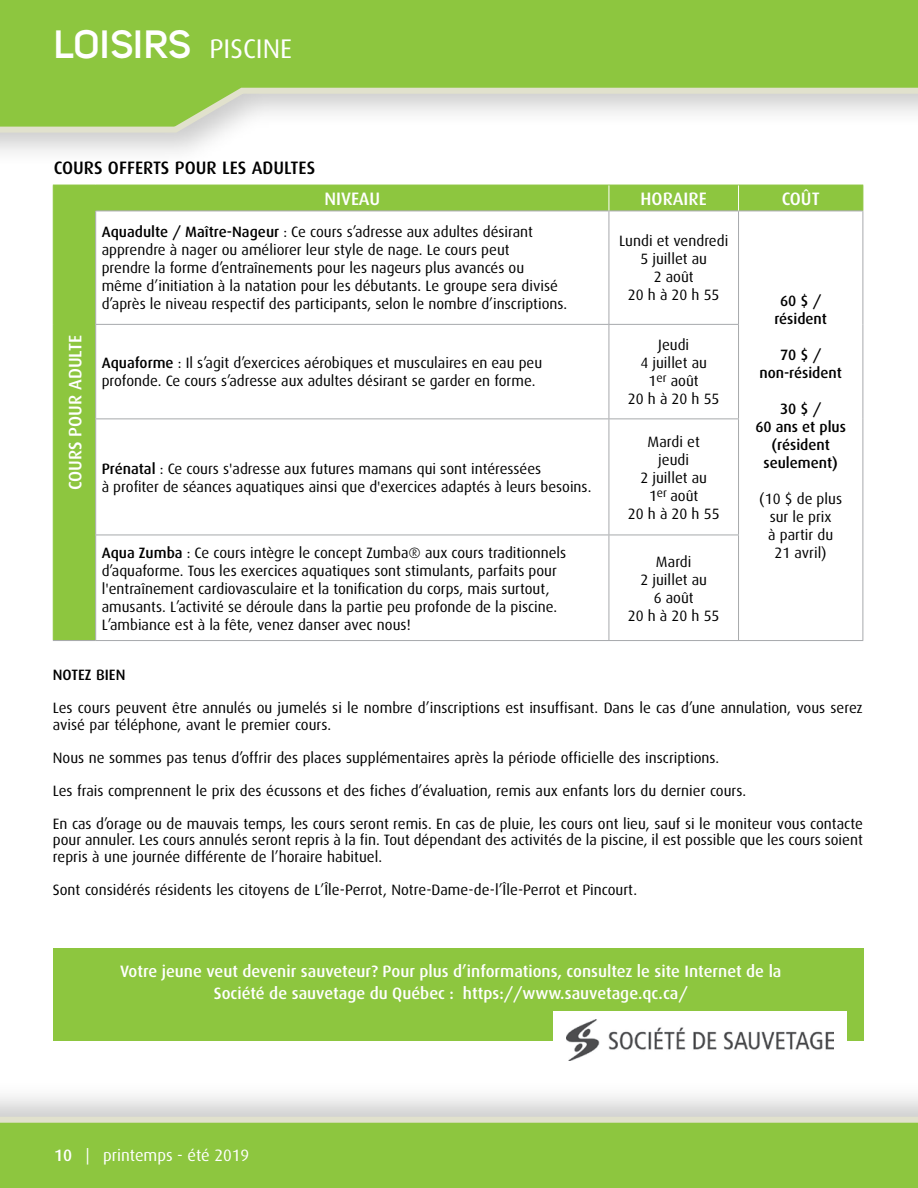
<style>
.page{position:relative;width:918px;height:1188px;background:#fff}
.page>*{position:absolute;margin:0;border:0;box-sizing:border-box;transform-origin:0 0}
.t1{font:700 39px "Uni Sans Semi";color:#fff}
.t2{font:500 18px "Dax";color:#fff}
.t3{font:500 18px "Dax";color:#000}
.t4{font:500 16.5px/21.8px "Dax";color:#fff;text-align:center}
.t5{font:16.5px "Dax";color:#fff}
.t6{font:15px/18px "Dax";color:#000}
.t7{font:500 15px/18px "Dax";color:#000;text-align:center}
.s1{font-family:"Dax";font-weight:400;font-size:27px}
.s2{font-weight:500}
</style>
<div class="page">
<div style="left:54px;top:186px;width:809px;height:454px;background:#8dc63f"></div>
<svg style="left:96px;top:212px;width:767px;height:428px"></svg>
<hr style="left:95px;top:211px;width:514px;height:1px;background:#a7a9ac">
<hr style="left:95px;top:211px;width:1px;height:113px;background:#a7a9ac">
<hr style="left:609px;top:211px;width:130px;height:1px;background:#a7a9ac">
<hr style="left:609px;top:211px;width:1px;height:113px;background:#a7a9ac">
<hr style="left:739px;top:211px;width:124px;height:1px;background:#a7a9ac">
<hr style="left:738px;top:211px;width:1px;height:113px;background:#a7a9ac">
<hr style="left:863px;top:211px;width:1px;height:113px;background:#a7a9ac">
<hr style="left:95px;top:324px;width:514px;height:1px;background:#a7a9ac">
<hr style="left:95px;top:325px;width:1px;height:94px;background:#a7a9ac">
<hr style="left:609px;top:324px;width:130px;height:1px;background:#a7a9ac">
<hr style="left:609px;top:325px;width:1px;height:94px;background:#a7a9ac">
<hr style="left:738px;top:325px;width:1px;height:94px;background:#a7a9ac">
<hr style="left:863px;top:324px;width:1px;height:95px;background:#a7a9ac">
<hr style="left:95px;top:419px;width:514px;height:1px;background:#a7a9ac">
<hr style="left:95px;top:419px;width:1px;height:116px;background:#a7a9ac">
<hr style="left:609px;top:419px;width:130px;height:1px;background:#a7a9ac">
<hr style="left:609px;top:419px;width:1px;height:116px;background:#a7a9ac">
<hr style="left:738px;top:419px;width:1px;height:116px;background:#a7a9ac">
<hr style="left:863px;top:419px;width:1px;height:116px;background:#a7a9ac">
<hr style="left:95px;top:535px;width:514px;height:1px;background:#a7a9ac">
<hr style="left:95px;top:535px;width:1px;height:105px;background:#a7a9ac">
<hr style="left:609px;top:535px;width:130px;height:1px;background:#a7a9ac">
<hr style="left:609px;top:535px;width:1px;height:105px;background:#a7a9ac">
<hr style="left:738px;top:535px;width:1px;height:105px;background:#a7a9ac">
<hr style="left:863px;top:535px;width:1px;height:105px;background:#a7a9ac">
<hr style="left:96px;top:640px;width:767px;height:1px;background:#a7a9ac">
<svg style="left:53px;top:186px;width:1px;height:25px"></svg>
<hr style="left:53px;top:211px;width:1px;height:113px;background:#8dc63f">
<hr style="left:53px;top:324px;width:1px;height:95px;background:#8dc63f">
<hr style="left:53px;top:419px;width:1px;height:116px;background:#8dc63f">
<hr style="left:53px;top:535px;width:1px;height:105px;background:#8dc63f">
<hr style="left:53px;top:185px;width:43px;height:1px;background:#8dc63f">
<svg style="left:95px;top:186px;width:1px;height:25px"></svg>
<hr style="left:96px;top:185px;width:767px;height:1px;background:#8dc63f">
<svg style="left:863px;top:185px;width:1px;height:26px"></svg>
<hr style="left:53px;top:640px;width:43px;height:1px;background:#a7a9ac">
<svg style="left:609px;top:185px;width:1px;height:26px"></svg>
<svg style="left:738px;top:185px;width:1px;height:26px"></svg>
<div style="left:54px;top:949px;width:810px;height:92px;background:#8dc63f"></div>
<svg style="left:0;top:1096px;width:918px;height:92px;background:#a5ce6d"></svg>
<svg style="left:0;top:0;width:918px;height:136px;background:#a8d170"></svg>
<div style="left:554px;top:1011px;width:293px;height:60px;background:#fff"></div>
<img style="left:567px;top:1019px;width:267px;height:42px">
<h1 class="t1" style="left:54px;top:22px;width:240px">LOISIRS <span class="s1">PISCINE</span></h1>
<p class="t3" style="left:54px;top:160px;width:263px">COURS OFFERTS POUR LES ADULTES</p>
<p class="t2" style="left:67px;top:490px;width:157px;rotate:-90deg">COURS POUR ADULTE</p>
<p class="t2" style="left:325px;top:191px;width:57px">NIVEAU</p>
<p class="t2" style="left:641px;top:191px;width:68px">HORAIRE</p>
<p class="t2" style="left:782px;top:191px;width:40px">COÛT</p>
<p class="t6" style="left:102px;top:224px;width:467px"><span class="s2">Aquadulte / Maître-Nageur</span> : Ce cours s’adresse aux adultes désirant apprendre à nager ou améliorer leur style de nage. Le cours peut<br>prendre la forme d’entraînements pour les nageurs plus avancés ou même d’initiation à la natation pour les débutants. Le groupe sera divisé d’après le niveau respectif des participants, selon le nombre d’inscriptions.</p>
<p class="t6" style="left:619px;top:233px;width:111px;text-align:center">Lundi et vendredi<br>5 juillet au<br>2 août<br>20 h à 20 h 55</p>
<p class="t7" style="left:774px;top:292px;width:54px">60 $ / résident</p>
<p class="t7" style="left:759px;top:346px;width:84px">70 $ / non-résident</p>
<p class="t7" style="left:755px;top:400px;width:92px">30 $ /<br>60 ans et plus (résident seulement)</p>
<p class="t6" style="left:759px;top:490px;width:84px;text-align:center">(10 $ de plus sur le prix<br>à partir du<br>21 avril)</p>
<p class="t6" style="left:628px;top:337px;width:93px;text-align:center">Jeudi<br>4 juillet au<br>1<sup>er</sup> août<br>20 h à 20 h 55</p>
<p class="t6" style="left:102px;top:355px;width:442px"><span class="s2">Aquaforme</span> : Il s’agit d’exercices aérobiques et musculaires en eau peu profonde. Ce cours s’adresse aux adultes désirant se garder en forme.</p>
<p class="t6" style="left:628px;top:434px;width:93px;text-align:center">Mardi et<br>jeudi<br>2 juillet au<br>1<sup>er</sup> août<br>20 h à 20 h 55</p>
<p class="t6" style="left:102px;top:461px;width:491px"><span class="s2">Prénatal</span> : Ce cours s'adresse aux futures mamans qui sont intéressées<br>à profiter de séances aquatiques ainsi que d'exercices adaptés à leurs besoins.</p>
<p class="t6" style="left:102px;top:544px;width:466px"><span class="s2">Aqua Zumba</span> : Ce cours intègre le concept Zumba® aux cours traditionnels d’aquaforme. Tous les exercices aquatiques sont stimulants, parfaits pour l'entraînement cardiovasculaire et la tonification du corps, mais surtout, amusants. L’activité se déroule dans la partie peu profonde de la piscine.<br>L’ambiance est à la fête, venez danser avec nous!</p>
<p class="t6" style="left:628px;top:553px;width:93px;text-align:center">Mardi<br>2 juillet au<br>6 août<br>20 h à 20 h 55</p>
<p class="t7" style="left:53px;top:667px;width:74px">NOTEZ BIEN</p>
<p class="t6" style="left:53px;top:701px;width:812px;line-height:16.5px">Les cours peuvent être annulés ou jumelés si le nombre d’inscriptions est insuffisant. Dans le cas d’une annulation, vous serez avisé par téléphone, avant le premier cours.</p>
<p class="t6" style="left:53px;top:750px;width:668px">Nous ne sommes pas tenus d’offrir des places supplémentaires après la période officielle des inscriptions.</p>
<p class="t6" style="left:53px;top:783px;width:695px">Les frais comprennent le prix des écussons et des fiches d’évaluation, remis aux enfants lors du dernier cours.</p>
<p class="t6" style="left:53px;top:816px;width:812px;line-height:16.5px;text-align:justify">En cas d’orage ou de mauvais temps, les cours seront remis. En cas de pluie, les cours ont lieu, sauf si le moniteur vous contacte pour annuler. Les cours annulés seront repris à la fin. Tout dépendant des activités de la piscine, il est possible que les cours soient repris à une journée différente de l’horaire habituel.</p>
<p class="t6" style="left:53px;top:882px;width:586px">Sont considérés résidents les citoyens de L’Île-Perrot, Notre-Dame-de-l’Île-Perrot et Pincourt.</p>
<p class="t4" style="left:120px;top:962px;width:663px">Votre jeune veut devenir sauveteur? Pour plus d’informations, consultez le site Internet de la<br>Société de sauvetage du Québec : https://www.sauvetage.qc.ca/</p>
<p class="t5" style="left:54px;top:1149px;width:197px"><span class="s2">10</span> | printemps - été 2019</p>
</div>
